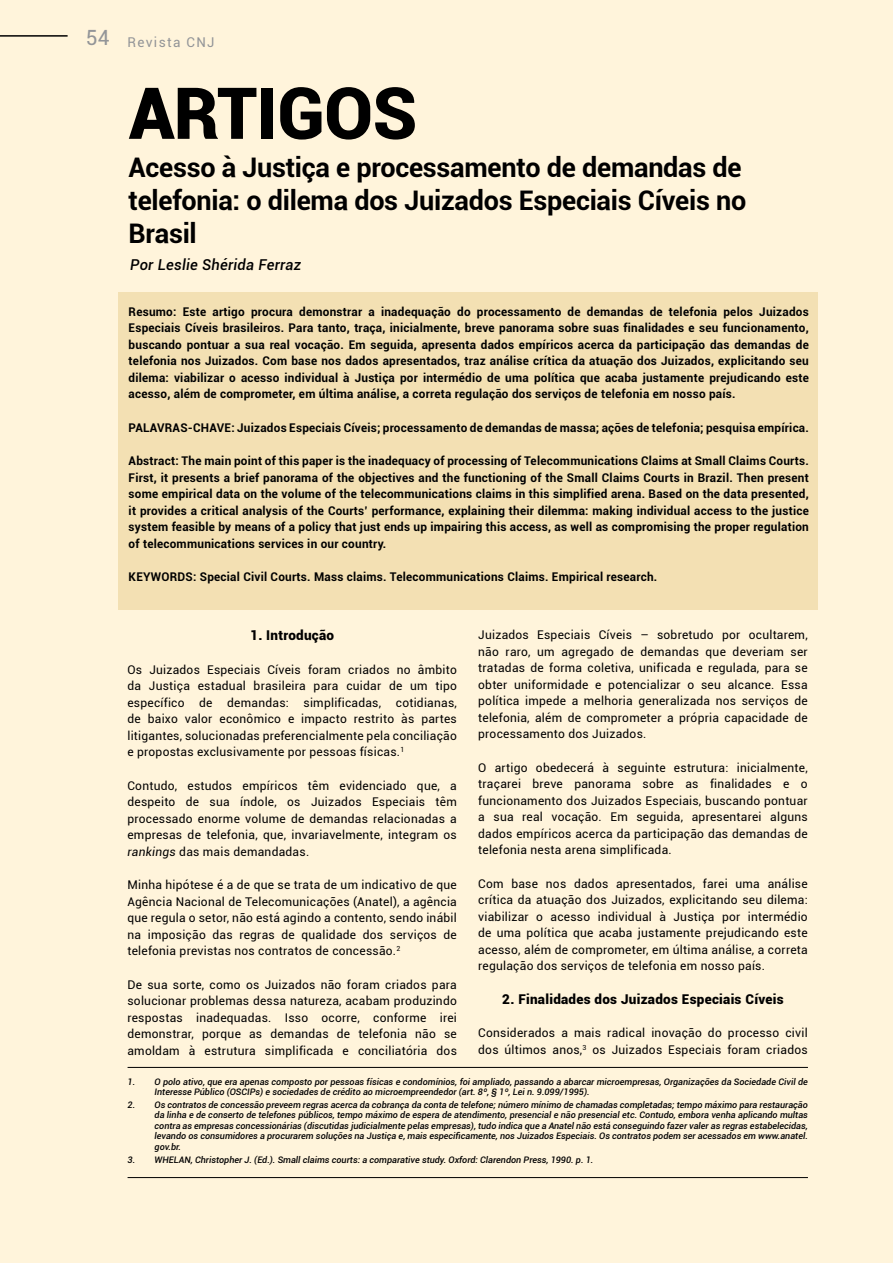
<style>
.page{position:relative;width:893px;height:1263px;background:#fff4db}
.page>*{position:absolute;margin:0;border:0;box-sizing:border-box;transform-origin:0 0}
.t1{font:900 71.7px "Roboto";letter-spacing:-.01em;color:#000}
.t2{font:700 27px/33px "Roboto";letter-spacing:-.01em;color:#000}
.t3{font:italic 500 15px "Roboto";letter-spacing:.02em;color:#000}
.t4{font:900 13.5px "Roboto";letter-spacing:.02em;color:#000}
.t5{font:13.5px "Roboto";letter-spacing:.1em;color:#939598}
.t6{font:12px/16.5px "Roboto";letter-spacing:.02em;color:#000;text-align:justify}
.t7{font:700 12px/16.5px "Roboto";letter-spacing:.02em;color:#000;text-align:justify}
.t8{font:italic 500 9px/10.5px "Roboto";color:#000}
.s1{font-size:21px}
.s2{font-style:italic}
</style>
<div class="page">
<div style="left:118px;top:292px;width:699px;height:317px;background:#f3e0b3"></div>
<hr style="left:128px;top:1177px;width:680px;height:1px;background:#000">
<hr style="left:128px;top:1067px;width:680px;height:1px;background:#000">
<hr style="left:0;top:35px;width:68px;height:2px;background:#000">
<p class="t5" style="left:86px;top:32px;width:130px"><span class="s1">54</span> Revista CNJ</p>
<h1 class="t1" style="left:129px;top:63px;width:290px">ARTIGOS</h1>
<h2 class="t2" style="left:129px;top:150px;width:619px">Acesso à Justiça e processamento de demandas de telefonia: o dilema dos Juizados Especiais Cíveis no<br>Brasil</h2>
<p class="t3" style="left:130px;top:254px;width:173px">Por Leslie Shérida Ferraz</p>
<p class="t7" style="left:129px;top:303px;width:682px">Resumo: Este artigo procura demonstrar a inadequação do processamento de demandas de telefonia pelos Juizados Especiais Cíveis brasileiros. Para tanto, traça, inicialmente, breve panorama sobre suas finalidades e seu funcionamento, buscando pontuar a sua real vocação. Em seguida, apresenta dados empíricos acerca da participação das demandas de telefonia nos Juizados. Com base nos dados apresentados, traz análise crítica da atuação dos Juizados, explicitando seu dilema: viabilizar o acesso individual à Justiça por intermédio de uma política que acaba justamente prejudicando este acesso, além de comprometer, em última análise, a correta regulação dos serviços de telefonia em nosso país.</p>
<p class="t7" style="left:129px;top:419px;width:682px">PALAVRAS-CHAVE: Juizados Especiais Cíveis; processamento de demandas de massa; ações de telefonia; pesquisa empírica.</p>
<p class="t7" style="left:129px;top:452px;width:682px">Abstract: The main point of this paper is the inadequacy of processing of Telecommunications Claims at Small Claims Courts.<br>First, it presents a brief panorama of the objectives and the functioning of the Small Claims Courts in Brazil. Then present some empirical data on the volume of the telecommunications claims in this simplified arena. Based on the data presented, it provides a critical analysis of the Courts’ performance, explaining their dilemma: making individual access to the justice system feasible by means of a policy that just ends up impairing this access, as well as compromising the proper regulation of telecommunications services in our country.</p>
<p class="t7" style="left:129px;top:568px;width:530px">KEYWORDS: Special Civil Courts. Mass claims. Telecommunications Claims. Empirical research.</p>
<p class="t4" style="left:250px;top:626px;width:85px">1. Introdução</p>
<p class="t6" style="left:127px;top:661px;width:331px">Os Juizados Especiais Cíveis foram criados no âmbito da Justiça estadual brasileira para cuidar de um tipo específico de demandas: simplificadas, cotidianas, de baixo valor econômico e impacto restrito às partes litigantes, solucionadas preferencialmente pela conciliação e propostas exclusivamente por pessoas físicas.<sup>1</sup></p>
<p class="t6" style="left:127px;top:777px;width:331px">Contudo, estudos empíricos têm evidenciado que, a despeito de sua índole, os Juizados Especiais têm processado enorme volume de demandas relacionadas a empresas de telefonia, que, invariavelmente, integram os <span class="s2">rankings</span> das mais demandadas.</p>
<p class="t6" style="left:127px;top:876px;width:331px">Minha hipótese é a de que se trata de um indicativo de que Agência Nacional de Telecomunicações (Anatel), a agência que regula o setor, não está agindo a contento, sendo inábil na imposição das regras de qualidade dos serviços de telefonia previstas nos contratos de concessão.<sup>2</sup></p>
<p class="t6" style="left:127px;top:976px;width:331px">De sua sorte, como os Juizados não foram criados para solucionar problemas dessa natureza, acabam produzindo respostas inadequadas. Isso ocorre, conforme irei demonstrar, porque as demandas de telefonia não se amoldam à estrutura simplificada e conciliatória dos</p>
<p class="t6" style="left:478px;top:626px;width:331px">Juizados Especiais Cíveis – sobretudo por ocultarem, não raro, um agregado de demandas que deveriam ser tratadas de forma coletiva, unificada e regulada, para se obter uniformidade e potencializar o seu alcance. Essa política impede a melhoria generalizada nos serviços de telefonia, além de comprometer a própria capacidade de processamento dos Juizados.</p>
<p class="t6" style="left:478px;top:759px;width:331px">O artigo obedecerá à seguinte estrutura: inicialmente, traçarei breve panorama sobre as finalidades e o funcionamento dos Juizados Especiais, buscando pontuar a sua real vocação. Em seguida, apresentarei alguns dados empíricos acerca da participação das demandas de telefonia nesta arena simplificada.</p>
<p class="t6" style="left:478px;top:875px;width:331px">Com base nos dados apresentados, farei uma análise crítica da atuação dos Juizados, explicitando seu dilema: viabilizar o acesso individual à Justiça por intermédio de uma política que acaba justamente prejudicando este acesso, além de comprometer, em última análise, a correta regulação dos serviços de telefonia em nosso país.</p>
<p class="t4" style="left:502px;top:989px;width:283px">2. Finalidades dos Juizados Especiais Cíveis</p>
<p class="t6" style="left:478px;top:1024px;width:331px">Considerados a mais radical inovação do processo civil dos últimos anos,<sup>3</sup> os Juizados Especiais foram criados</p>
<p class="t8" style="left:155px;top:1076px;width:655px;text-indent:-27px">1. O polo ativo, que era apenas composto por pessoas físicas e condomínios, foi ampliado, passando a abarcar microempresas, Organizações da Sociedade Civil de<br>Interesse Público (OSCIPs) e sociedades de crédito ao microempreendedor (art. 8º, § 1º, Lei n. 9.099/1995).</p>
<p class="t8" style="left:155px;top:1099px;width:655px;text-align:justify;text-indent:-27px">2. Os contratos de concessão preveem regras acerca da cobrança da conta de telefone; número mínimo de chamadas completadas; tempo máximo para restauração da linha e de conserto de telefones públicos, tempo máximo de espera de atendimento, presencial e não presencial etc. Contudo, embora venha aplicando multas contra as empresas concessionárias (discutidas judicialmente pelas empresas), tudo indica que a Anatel não está conseguindo fazer valer as regras estabelecidas, levando os consumidores a procurarem soluções na Justiça e, mais especificamente, nos Juizados Especiais. Os contratos podem ser acessados em www.anatel. gov.br.</p>
<p class="t8" style="left:128px;top:1154px;width:467px">3. WHELAN, Christopher J. (Ed.). Small claims courts: a comparative study. Oxford: Clarendon Press, 1990. p. 1.</p>
</div>
